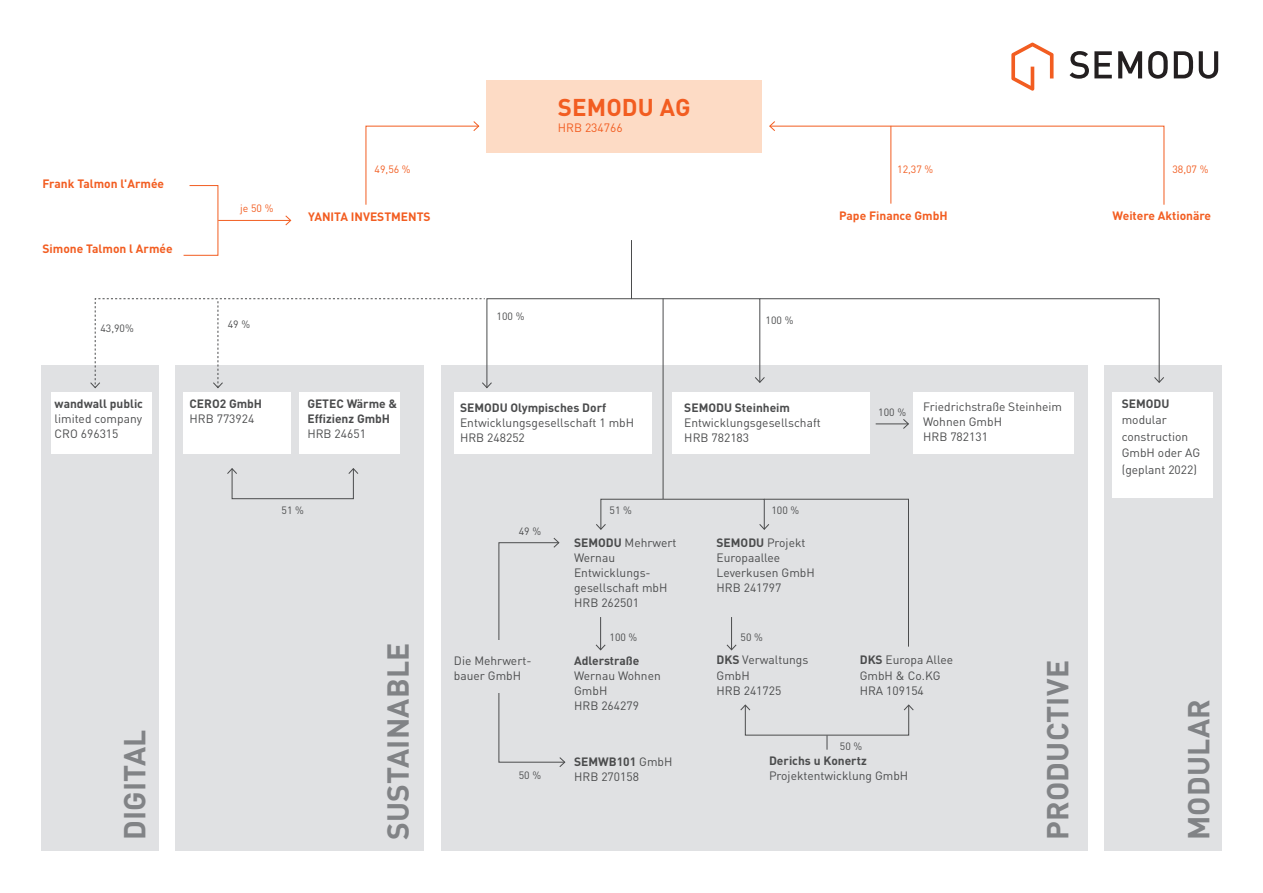
<style>
.page{position:relative;width:1263px;height:893px;background:#fff}
.page>*{position:absolute;margin:0;border:0;box-sizing:border-box;transform-origin:0 0}
.t1{font:700 30px "DIN Pro";letter-spacing:.01em;color:#818386}
.t2{font:700 24px "DIN Pro";letter-spacing:.005em;color:#f25d21}
.t3{font:12px/15px "DIN Pro";color:#4b4c4d}
.t4{font:700 12px/15px "DIN Pro";color:#4b4c4d}
.t5{font:700 12px "DIN Pro";color:#f25d21}
.t6{font:12px "DIN Pro";color:#f25d21}
.t7{font:10.5px "DIN Pro";color:#4b4c4d}
.t8{font:10.5px "DIN Pro";color:#f25d21}
.s1{font-weight:700}
</style>
<div class="page">
<div style="left:441px;top:365px;width:647px;height:485px;background:#e0e1e3"></div>
<div style="left:913px;top:392px;width:161px;height:61px;background:#fff"></div>
<div style="left:1104px;top:365px;width:117px;height:485px;background:#e0e1e3"></div>
<div style="left:1112px;top:392px;width:101px;height:106px;background:#fff"></div>
<div style="left:175px;top:365px;width:249px;height:485px;background:#e0e1e3"></div>
<div style="left:300px;top:392px;width:100px;height:62px;background:#fff"></div>
<div style="left:41px;top:365px;width:117px;height:485px;background:#e0e1e3"></div>
<div style="left:51px;top:392px;width:100px;height:62px;background:#fff"></div>
<div style="left:184px;top:392px;width:107px;height:61px;background:#fff"></div>
<div style="left:673px;top:392px;width:197px;height:61px;background:#fff"></div>
<div style="left:454px;top:392px;width:197px;height:61px;background:#fff"></div>
<hr style="left:876px;top:424px;width:32px;height:1px;background:#4b4c4d">
<svg style="left:903px;top:419px;width:6px;height:10px"></svg>
<hr style="left:663px;top:298px;width:1px;height:201px;background:#4b4c4d">
<div style="left:601px;top:499px;width:163px;height:30px;border:1px solid #4b4c4d"></div>
<svg style="left:596px;top:523px;width:10px;height:7px"></svg>
<svg style="left:498px;top:537px;width:67px;height:230px"></svg>
<hr style="left:600px;top:617px;width:1px;height:33px;background:#4b4c4d">
<svg style="left:595px;top:644px;width:11px;height:7px"></svg>
<div style="left:454px;top:641px;width:99px;height:52px;background:#e0e1e3"></div>
<hr style="left:731px;top:617px;width:1px;height:33px;background:#4b4c4d">
<svg style="left:726px;top:644px;width:11px;height:7px"></svg>
<div style="left:232px;top:468px;width:122px;height:31px;border:1px solid #4b4c4d"></div>
<svg style="left:348px;top:468px;width:11px;height:6px"></svg>
<svg style="left:227px;top:468px;width:10px;height:6px"></svg>
<svg style="left:1069px;top:51px;width:43px;height:28px"></svg>
<svg style="left:1118px;top:51px;width:24px;height:27px"></svg>
<svg style="left:1148px;top:51px;width:20px;height:28px"></svg>
<svg style="left:1174px;top:51px;width:19px;height:27px"></svg>
<svg style="left:1199px;top:51px;width:19px;height:28px"></svg>
<svg style="left:1011px;top:43px;width:42px;height:47px"></svg>
<svg style="left:904px;top:704px;width:10px;height:7px"></svg>
<svg style="left:740px;top:704px;width:11px;height:7px"></svg>
<svg style="left:827px;top:735px;width:1px;height:15px"></svg>
<svg style="left:759px;top:499px;width:150px;height:148px"></svg>
<div style="left:486px;top:81px;width:276px;height:72px;background:#fddbc5"></div>
<svg style="left:90px;top:121px;width:1074px;height:267px"></svg>
<p class="t5" style="left:43px;top:176px;width:123px">Frank Talmon l'Armée</p>
<p class="t5" style="left:43px;top:241px;width:132px">Simone Talmon l Armée</p>
<p class="t7" style="left:100px;top:321px;width:35px">43,90%</p>
<p class="t8" style="left:240px;top:201px;width:35px">je 50 %</p>
<h2 class="t2" style="left:558px;top:91px;width:134px">SEMODU AG</h2>
<p class="t6" style="left:558px;top:120px;width:66px">HRB 234766</p>
<p class="t8" style="left:375px;top:162px;width:38px">49,56 %</p>
<p class="t8" style="left:897px;top:162px;width:38px">12,37 %</p>
<p class="t8" style="left:1172px;top:162px;width:38px">38,07 %</p>
<p class="t5" style="left:308px;top:209px;width:124px">YANITA INVESTMENTS</p>
<p class="t5" style="left:839px;top:208px;width:110px">Pape Finance GmbH</p>
<p class="t5" style="left:1112px;top:208px;width:100px">Weitere Aktionäre</p>
<p class="t7" style="left:228px;top:317px;width:24px">49 %</p>
<p class="t7" style="left:497px;top:309px;width:29px">100 %</p>
<p class="t7" style="left:766px;top:313px;width:29px">100 %</p>
<p class="t4" style="left:55px;top:395px;width:90px">wandwall public</p>
<p class="t3" style="left:55px;top:410px;width:89px">limited company<br>CRO 696315</p>
<p class="t4" style="left:190px;top:395px;width:74px">CERO2 GmbH</p>
<p class="t3" style="left:190px;top:410px;width:66px">HRB 773924</p>
<p class="t4" style="left:307px;top:395px;width:91px">GETEC Wärme &amp;<br>Effizienz GmbH</p>
<p class="t3" style="left:307px;top:425px;width:60px">HRB 24651</p>
<p class="t7" style="left:282px;top:503px;width:24px">51 %</p>
<h1 class="t1" style="left:114px;top:840px;width:112px;rotate:-90deg">DIGITAL</h1>
<h1 class="t1" style="left:377px;top:840px;width:199px;rotate:-90deg">SUSTAINABLE</h1>
<p class="t4" style="left:460px;top:400px;width:148px">SEMODU Olympisches Dorf</p>
<p class="t3" style="left:460px;top:415px;width:176px">Entwicklungsgesellschaft 1 mbH<br>HRB 248252</p>
<p class="t4" style="left:684px;top:400px;width:107px">SEMODU Steinheim</p>
<p class="t3" style="left:684px;top:415px;width:138px">Entwicklungsgesellschaft<br>HRB 782183</p>
<p class="t7" style="left:519px;top:524px;width:24px">49 %</p>
<p class="t7" style="left:610px;top:503px;width:24px">51 %</p>
<p class="t7" style="left:771px;top:503px;width:29px">100 %</p>
<p class="t3" style="left:574px;top:535px;width:104px"><span class="s1">SEMODU</span> Mehrwert<br>Wernau<br>Entwicklungs&shy;gesellschaft mbH<br>HRB 262501</p>
<p class="t7" style="left:610px;top:630px;width:29px">100 %</p>
<p class="t3" style="left:716px;top:535px;width:100px"><span class="s1">SEMODU</span> Projekt<br>Europaallee<br>Leverkusen GmbH<br>HRB 241797</p>
<p class="t7" style="left:740px;top:630px;width:24px">50 %</p>
<p class="t7" style="left:878px;top:405px;width:29px">100 %</p>
<p class="t3" style="left:923px;top:399px;width:140px">Friedrichstraße Steinheim<br>Wohnen GmbH<br>HRB 782131</p>
<p class="t3" style="left:454px;top:652px;width:79px">Die Mehrwert&shy;bauer GmbH</p>
<p class="t7" style="left:519px;top:768px;width:24px">50 %</p>
<p class="t4" style="left:574px;top:652px;width:67px">Adlerstraße</p>
<p class="t3" style="left:574px;top:667px;width:88px">Wernau Wohnen<br>GmbH<br>HRB 264279</p>
<p class="t3" style="left:574px;top:754px;width:100px"><span class="s1">SEMWB101</span> GmbH<br>HRB 270158</p>
<p class="t3" style="left:716px;top:652px;width:93px"><span class="s1">DKS</span> Verwaltungs<br>GmbH<br>HRB 241725</p>
<p class="t3" style="left:860px;top:652px;width:95px"><span class="s1">DKS</span> Europa Allee<br>GmbH &amp; Co.KG<br>HRA 109154</p>
<p class="t7" style="left:840px;top:739px;width:24px">50 %</p>
<p class="t4" style="left:769px;top:753px;width:99px">Derichs u Konertz</p>
<p class="t3" style="left:769px;top:768px;width:141px">Projektentwicklung GmbH</p>
<h1 class="t1" style="left:1037px;top:840px;width:182px;rotate:-90deg">PRODUCTIVE</h1>
<p class="t4" style="left:1122px;top:395px;width:49px">SEMODU</p>
<p class="t3" style="left:1122px;top:411px;width:80px;line-height:16.5px">modular construction<br>GmbH oder AG (geplant 2022)</p>
<h1 class="t1" style="left:1178px;top:840px;width:143px;rotate:-90deg">MODULAR</h1>
</div>
